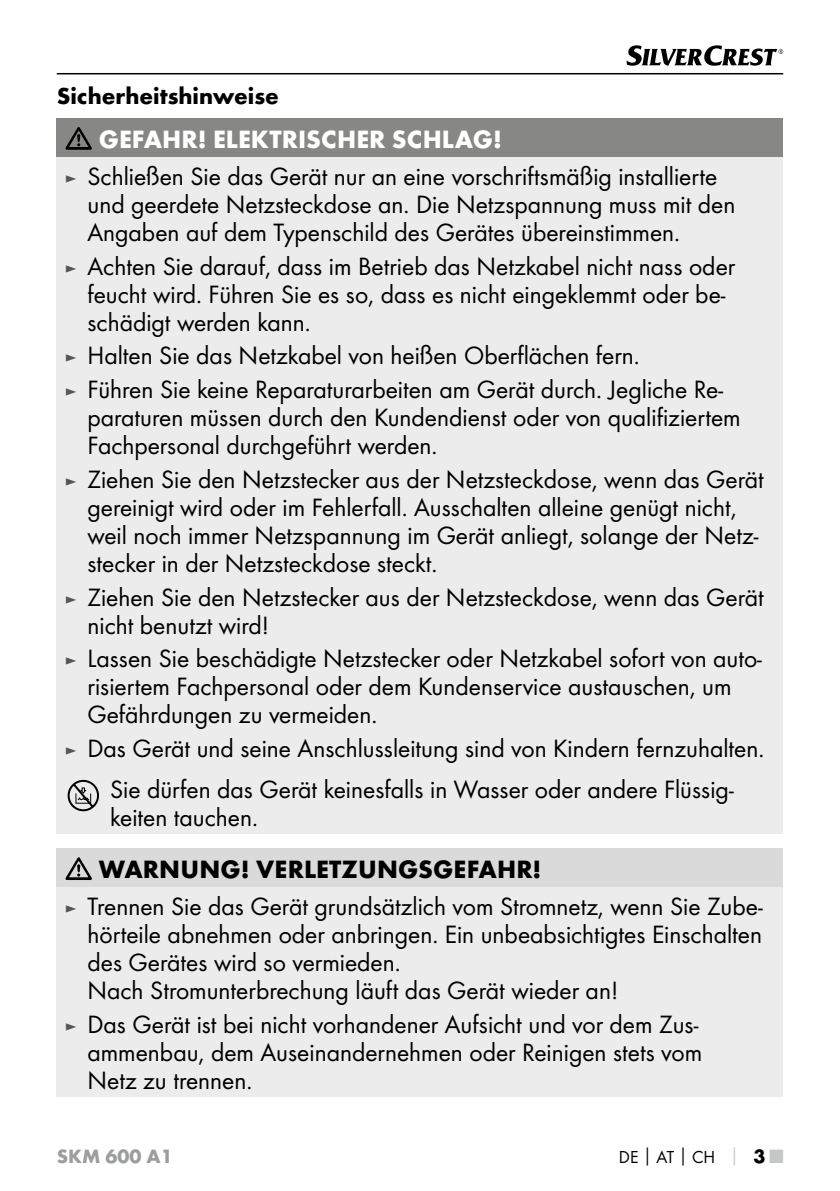
<style>
.page{position:relative;width:840px;height:1191px;background:#fff}
.page>*{position:absolute;margin:0;border:0;box-sizing:border-box;transform-origin:0 0}
.t1{font:26px/28px "Futura Boo";color:#000}
.t2{font:700 26px "Futura";color:#fff}
.t3{font:700 26px "Futura";letter-spacing:.005em;color:#000}
.t4{font:700 24px "Futura";color:#000}
.t5{font:700 20px "Futura";color:#9c9d9d}
.t6{font:18px "Futura Boo";color:#000}
.s1{font-size:18px;color:#565656}
.s2{font-family:"Futura";font-weight:700}
.s3{font-family:"Futura";font-weight:700;color:#c5c6c6}
.s4{font-family:"Futura";font-weight:700;font-size:20px}
.s5{font-family:"Futura";font-weight:700;font-size:20px;color:#c5c6c6}
</style>
<div class="page">
<hr style="left:57px;top:73px;width:725px;height:1px;background:#000">
<svg style="left:626px;top:45px;width:156px;height:21px"></svg>
<div style="left:57px;top:118px;width:725px;height:39px;background:#878786"></div>
<div style="left:57px;top:157px;width:725px;height:677px;background:#ececed"></div>
<svg style="left:65px;top:127px;width:27px;height:23px"></svg>
<svg style="left:68px;top:779px;width:31px;height:33px"></svg>
<div style="left:57px;top:848px;width:725px;height:39px;background:#dadada"></div>
<div style="left:57px;top:887px;width:725px;height:210px;background:#ececed"></div>
<svg style="left:65px;top:857px;width:27px;height:23px"></svg>
<p class="t4" style="left:57px;top:81px;width:223px">Sicherheitshinweise</p>
<p class="t2" style="left:99px;top:123px;width:404px">GEFAHR! ELEKTRISCHER SCHLAG!</p>
<p class="t1" style="left:87px;top:162px;width:649px;text-indent:-23px"><span class="s1">►</span> Schließen Sie das Gerät nur an eine vorschriftsmäßig installierte und geerdete Netzsteckdose an. Die Netzspannung muss mit den<br>Angaben auf dem Typenschild des Gerätes übereinstimmen.</p>
<p class="t1" style="left:87px;top:252px;width:649px;text-indent:-23px"><span class="s1">►</span> Achten Sie darauf, dass im Betrieb das Netzkabel nicht nass oder feucht wird. Führen Sie es so, dass es nicht eingeklemmt oder be&shy;schädigt werden kann.</p>
<p class="t1" style="left:65px;top:339px;width:659px;line-height:33.6px"><span class="s1">►</span> Halten Sie das Netzkabel von heißen Oberflächen fern.<br><span class="s1">►</span> Führen Sie keine Reparaturarbeiten am Gerät durch. Jegliche Re-</p>
<p class="t1" style="left:87px;top:403px;width:654px">paraturen müssen durch den Kundendienst oder von qualifiziertem<br>Fachpersonal durchgeführt werden.</p>
<p class="t1" style="left:87px;top:465px;width:677px;text-indent:-23px"><span class="s1">►</span> Ziehen Sie den Netzstecker aus der Netzsteckdose, wenn das Gerät gereinigt wird oder im Fehlerfall. Ausschalten alleine genügt nicht, weil noch immer Netzspannung im Gerät anliegt, solange der Netz&shy;stecker in der Netzsteckdose steckt.</p>
<p class="t1" style="left:87px;top:582px;width:677px;text-indent:-23px"><span class="s1">►</span> Ziehen Sie den Netzstecker aus der Netzsteckdose, wenn das Gerät nicht benutzt wird!</p>
<p class="t1" style="left:87px;top:644px;width:675px;text-indent:-23px"><span class="s1">►</span> Lassen Sie beschädigte Netzstecker oder Netzkabel sofort von auto&shy;risiertem Fachpersonal oder dem Kundenservice austauschen, um<br>Gefährdungen zu vermeiden.</p>
<p class="t1" style="left:110px;top:727px;width:652px;line-height:41.4px;text-indent:-45px"><span class="s1">►</span> Das Gerät und seine Anschlussleitung sind von Kindern fernzuhalten.<br>Sie dürfen das Gerät keinesfalls in Wasser oder andere Flüssig-</p>
<p class="t1" style="left:110px;top:803px;width:146px">keiten tauchen.</p>
<p class="t3" style="left:99px;top:853px;width:444px">WARNUNG! VERLETZUNGSGEFAHR!</p>
<p class="t1" style="left:87px;top:892px;width:676px;text-indent:-23px"><span class="s1">►</span> Trennen Sie das Gerät grundsätzlich vom Stromnetz, wenn Sie Zube&shy;hörteile abnehmen oder anbringen. Ein unbeabsichtigtes Einschalten des Gerätes wird so vermieden.<br>Nach Stromunterbrechung läuft das Gerät wieder an!</p>
<p class="t1" style="left:87px;top:1010px;width:616px;text-indent:-23px"><span class="s1">►</span> Das Gerät ist bei nicht vorhandener Aufsicht und vor dem Zus&shy;ammenbau, dem Auseinandernehmen oder Reinigen stets vom<br>Netz zu trennen.</p>
<p class="t5" style="left:57px;top:1143px;width:117px">SKM 600 A1</p>
<p class="t6" style="left:618px;top:1145px;width:166px">DE<span class="s2">│</span>AT<span class="s2">│</span>CH <span class="s3">│</span> <span class="s4">3</span> <span class="s5">■</span></p>
</div>
